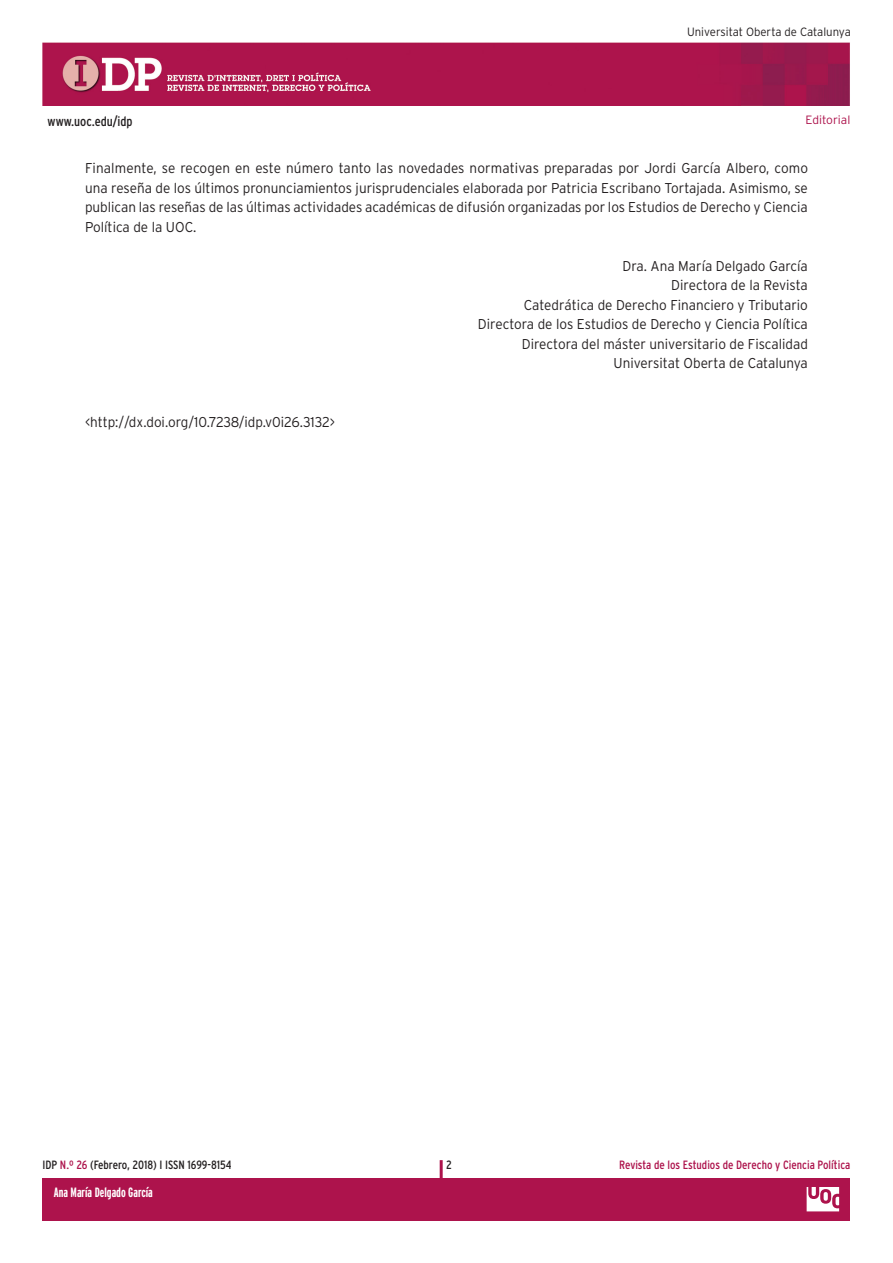
<style>
.page{position:relative;width:893px;height:1263px;background:#fff}
.page>*{position:absolute;margin:0;border:0;box-sizing:border-box;transform-origin:0 0}
.TEXTGENERAL{font:300 14.25px/19.5px "Interstate";color:#231f20;text-align:justify;scale:.95 1}
.t1{font:700 extra-condensed 13.5px "Interstate";color:#fff}
.t2{font:condensed 13.5px "Interstate";color:#231f20}
.t3{font:condensed 12px "Interstate";color:#ad134c}
.t4{font:condensed 12px "Interstate";color:#231f20}
.t5{font:300 12px "Interstate";color:#231f20;scale:.95 1}
.t6{font:300 12px "Interstate";color:#ad134c}
.s1{color:#ad134c}
</style>
<div class="page">
<img style="left:43px;top:43px;width:807px;height:63px">
<div style="left:43px;top:1178px;width:807px;height:42px;background:#ad134c"></div>
<hr style="left:440px;top:1160px;width:3px;height:44px;background:#ad134c">
<svg style="left:806px;top:1187px;width:34px;height:25px"></svg>
<p class="t5" style="left:687px;top:25px;width:174px">Universitat Oberta de Catalunya</p>
<p class="t2" style="left:48px;top:113px;width:87px">www.uoc.edu/idp</p>
<p class="t6" style="left:805px;top:113px;width:46px">Editorial</p>
<p class="TEXTGENERAL" style="left:85px;top:158px;width:763px">Finalmente, se recogen en este número tanto las novedades normativas preparadas por Jordi García Albero, como una reseña de los últimos pronunciamientos jurisprudenciales elaborada por Patricia Escribano Tortajada. Asimismo, se publican las reseñas de las últimas actividades académicas de difusión organizadas por los Estudios de Derecho y Ciencia Política de la UOC.</p>
<p class="TEXTGENERAL" style="left:622px;top:256px;width:197px">Dra. Ana María Delgado García</p>
<p class="TEXTGENERAL" style="left:671px;top:275px;width:145px">Directora de la Revista</p>
<p class="TEXTGENERAL" style="left:524px;top:295px;width:301px">Catedrática de Derecho Financiero y Tributario</p>
<p class="TEXTGENERAL" style="left:478px;top:314px;width:349px">Directora de los Estudios de Derecho y Ciencia Política</p>
<p class="TEXTGENERAL" style="left:522px;top:334px;width:303px">Directora del máster universitario de Fiscalidad</p>
<p class="TEXTGENERAL" style="left:613px;top:353px;width:206px">Universitat Oberta de Catalunya</p>
<p class="TEXTGENERAL" style="left:85px;top:412px;width:265px">&lt;http://dx.doi.org/10.7238/idp.v0i26.3132&gt;</p>
<p class="t4" style="left:43px;top:1158px;width:191px">IDP <span class="s1">N.º 26</span> (Febrero, 2018) I ISSN 1699-8154</p>
<p class="t4" style="left:446px;top:1158px;width:7px">2</p>
<p class="t3" style="left:619px;top:1158px;width:233px">Revista de los Estudios de Derecho y Ciencia Política</p>
<p class="t1" style="left:54px;top:1185px;width:101px">Ana María Delgado García</p>
</div>
